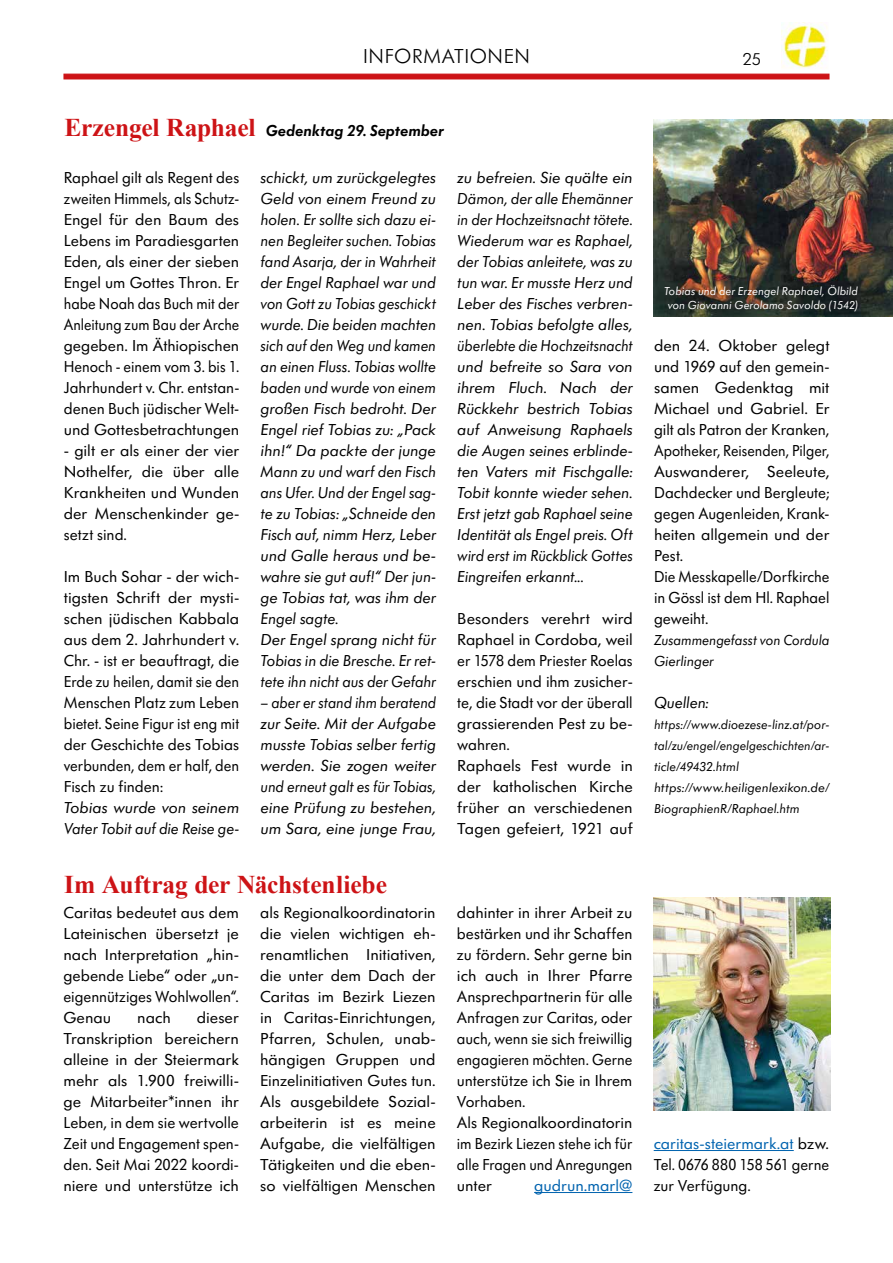
<style>
.page{position:relative;width:893px;height:1263px;background:#fff}
.page>*{position:absolute;margin:0;border:0;box-sizing:border-box;transform-origin:0 0}
.t1{font:700 25.5px "Times New Roman";letter-spacing:-.005em;color:#cd1316}
.t2{font:300 21px "Futura SB";letter-spacing:.03em;color:#000}
.t3{font:300 18px "Futura SB";color:#000}
.t4{font:16.5px/21px "Futura SB";color:#000;text-align:justify}
.t5{font:16.5px/21px "Futura SB";color:#000;text-align:justify;scale:1.05 1}
.t6{font:italic 16.5px/21px "Futura SB";letter-spacing:-.005em;color:#000}
.t7{font:italic 16.5px/21px "Futura SB";letter-spacing:-.005em;color:#000;scale:1.05 1}
.t8{font:16.5px/21px "Futura SB";color:#000;text-align:justify;scale:1.04 1}
.t9{font:italic 16.5px/21px "Futura SB";letter-spacing:-.005em;color:#000;text-align:justify;scale:.94 1}
.t10{font:16.5px "Futura SB Dem Ita";letter-spacing:.005em;color:#000}
.t11{font:16.5px "Futura SB";color:#0063af;scale:1.05 1}
.t12{font:italic 15px/21px "Futura SB";color:#000;scale:.96 1}
.t13{font:italic 13.5px/21px "Futura SB";letter-spacing:.005em;color:#000}
.t14{font:italic 12px/14.4px "Futura SB";letter-spacing:.01em;color:#fff;text-align:center}
.s1{font-family:"Times New Roman";font-weight:700;font-size:25.5px;color:#cd1316}
.s2{color:#0063af}
</style>
<div class="page">
<div style="left:64px;top:74px;width:765px;height:5px;background:#cd1316"></div>
<img style="left:781px;top:24px;width:47px;height:45px">
<hr style="left:534px;top:1192px;width:98px;height:1px;background:#0063af">
<hr style="left:654px;top:1150px;width:140px;height:1px;background:#0063af">
<img style="left:654px;top:897px;width:177px;height:213px">
<img style="left:654px;top:119px;width:239px;height:197px">
<p class="t2" style="left:363px;top:45px;width:168px">INFORMATIONEN</p>
<p class="t3" style="left:743px;top:49px;width:20px">25</p>
<p class="t10" style="left:64px;top:122px;width:381px"><span class="s1">Erzengel Raphael</span> Gedenktag 29. September</p>
<p class="t4" style="left:64px;top:167px;width:177px">Raphael gilt als Regent des zweiten Himmels, als Schutz-Engel für den Baum des Lebens im Paradiesgarten Eden, als einer der sieben Engel um Gottes Thron. Er habe Noah das Buch mit der Anleitung zum Bau der Arche gegeben. Im Äthiopischen Henoch - einem vom 3. bis 1.<br>Jahrhundert v. Chr. entstan&shy;denen Buch jüdischer Welt&shy;und Gottesbetrachtungen</p>
<p class="t5" style="left:64px;top:440px;width:169px">- gilt er als einer der vier Nothelfer, die über alle Krankheiten und Wunden der Menschenkinder ge&shy;setzt sind.</p>
<p class="t4" style="left:64px;top:566px;width:177px">Im Buch Sohar - der wich&shy;tigsten Schrift der mysti&shy;schen jüdischen Kabbala aus dem 2. Jahrhundert v.<br>Chr. - ist er beauftragt, die Erde zu heilen, damit sie den Menschen Platz zum Leben bietet. Seine Figur ist eng mit der Geschichte des Tobias verbunden, dem er half, den Fisch zu finden:</p>
<p class="t7" style="left:64px;top:797px;width:169px">Tobias wurde von seinem<br>Vater Tobit auf die Reise ge-</p>
<p class="t6" style="left:261px;top:167px;width:177px">schickt, um zurückgelegtes<br>Geld von einem Freund zu holen. Er sollte sich dazu ei&shy;nen Begleiter suchen. Tobias fand Asarja, der in Wahrheit der Engel Raphael war und von Gott zu Tobias geschickt wurde. Die beiden machten sich auf den Weg und kamen an einen Fluss. Tobias wollte baden und wurde von einem großen Fisch bedroht. Der<br>Engel rief Tobias zu: „Pack ihn!“ Da packte der junge<br>Mann zu und warf den Fisch ans Ufer. Und der Engel sag&shy;te zu Tobias: „Schneide den<br>Fisch auf, nimm Herz, Leber und Galle heraus und be&shy;wahre sie gut auf!“ Der jun&shy;ge Tobias tat, was ihm der<br>Engel sagte.<br>Der Engel sprang nicht für<br>Tobias in die Bresche. Er ret&shy;tete ihn nicht aus der Gefahr</p>
<p class="t9" style="left:261px;top:692px;width:188px">– aber er stand ihm beratend zur Seite. Mit der Aufgabe musste Tobias selber fertig werden. Sie zogen weiter und erneut galt es für Tobias, eine Prüfung zu bestehen, um Sara, eine junge Frau,</p>
<p class="t7" style="left:457px;top:167px;width:169px;text-align:justify">zu befreien. Sie quälte ein Dämon, der alle Ehemänner in der Hochzeitsnacht tötete.<br>Wiederum war es Raphael, der Tobias anleitete, was zu tun war. Er musste Herz und Leber des Fisches verbren&shy;nen. Tobias befolgte alles, überlebte die Hochzeitsnacht und befreite so Sara von ihrem Fluch. Nach der Rückkehr bestrich Tobias auf Anweisung Raphaels die Augen seines erblinde&shy;ten Vaters mit Fischgalle:<br>Tobit konnte wieder sehen.<br>Erst jetzt gab Raphael seine Identität als Engel preis. Oft wird erst im Rückblick Gottes Eingreifen erkannt...</p>
<p class="t5" style="left:457px;top:608px;width:169px;text-align:left">Besonders verehrt wird<br>Raphael in Cordoba, weil er 1578 dem Priester Roelas erschien und ihm zusicher&shy;te, die Stadt vor der überall grassierenden Pest zu be&shy;wahren.<br>Raphaels Fest wurde in der katholischen Kirche früher an verschiedenen<br>Tagen gefeiert, 1921 auf</p>
<h1 class="t1" style="left:64px;top:866px;width:324px">Im Auftrag der Nächstenliebe</h1>
<p class="t8" style="left:63px;top:902px;width:170px">Caritas bedeutet aus dem Lateinischen übersetzt je nach Interpretation „hin&shy;gebende Liebe“ oder „un&shy;eigennütziges Wohlwollen“.<br>Genau</p>
<p class="t5" style="left:63px;top:1007px;width:169px;text-indent:133px">dieser Transkription bereichern alleine in der Steiermark mehr als 1.900 freiwilli&shy;ge Mitarbeiter*innen ihr Leben, in dem sie wertvolle Zeit und Engagement spen&shy;den. Seit Mai 2022 koordi&shy;niere und unterstütze ich</p>
<p class="t5" style="left:137px;top:1007px;width:34px">nach</p>
<p class="t4" style="left:260px;top:902px;width:177px">als Regionalkoordinatorin die vielen wichtigen eh&shy;renamtlichen Initiativen, die unter dem Dach der Caritas im Bezirk Liezen in Caritas-Einrichtungen, Pfarren, Schulen, unab&shy;hängigen Gruppen und Einzelinitiativen Gutes tun.<br>Als ausgebildete Sozial&shy;arbeiterin ist es meine Aufgabe, die vielfältigen Tätigkeiten und die eben&shy;so vielfältigen Menschen</p>
<p class="t8" style="left:457px;top:902px;width:170px;text-align:left">dahinter in ihrer Arbeit zu bestärken und ihr Schaffen zu fördern. Sehr gerne bin ich auch in Ihrer Pfarre<br>Ansprechpartnerin für alle<br>Anfragen zur Caritas, oder auch, wenn sie sich freiwillig engagieren möchten. Gerne unterstütze ich Sie in Ihrem<br>Vorhaben.<br>Als Regionalkoordinatorin im Bezirk Liezen stehe ich für alle Fragen und Anregungen unter</p>
<p class="t11" style="left:534px;top:1176px;width:95px">gudrun.marl@</p>
<p class="t14" style="left:664px;top:284px;width:195px">Tobias und der Erzengel Raphael, Ölbild von Giovanni Gerolamo Savoldo (1542)</p>
<p class="t5" style="left:654px;top:335px;width:169px;text-align:left">den 24. Oktober gelegt und 1969 auf den gemein&shy;samen Gedenktag mit<br>Michael und Gabriel. Er gilt als Patron der Kranken,<br>Apotheker, Reisenden, Pilger,<br>Auswanderer, Seeleute,<br>Dachdecker und Bergleute; gegen Augenleiden, Krank&shy;heiten allgemein und der<br>Pest.<br>Die Messkapelle/Dorfkirche in Gössl ist dem Hl. Raphael geweiht.</p>
<p class="t12" style="left:654px;top:629px;width:184px">Zusammengefasst von Cordula<br>Gierlinger</p>
<p class="t6" style="left:654px;top:692px;width:56px">Quellen:</p>
<p class="t13" style="left:654px;top:714px;width:177px">https://www.dioezese-linz.at/por&shy;tal/zu/engel/engelgeschichten/ar&shy;ticle/49432.html https://www.heiligenlexikon.de/<br>BiographienR/Raphael.htm</p>
<p class="t8" style="left:654px;top:1133px;width:170px"><span class="s2">caritas-steiermark.at</span> bzw.<br>Tel. 0676 880 158 561 gerne zur Verfügung.</p>
</div>
